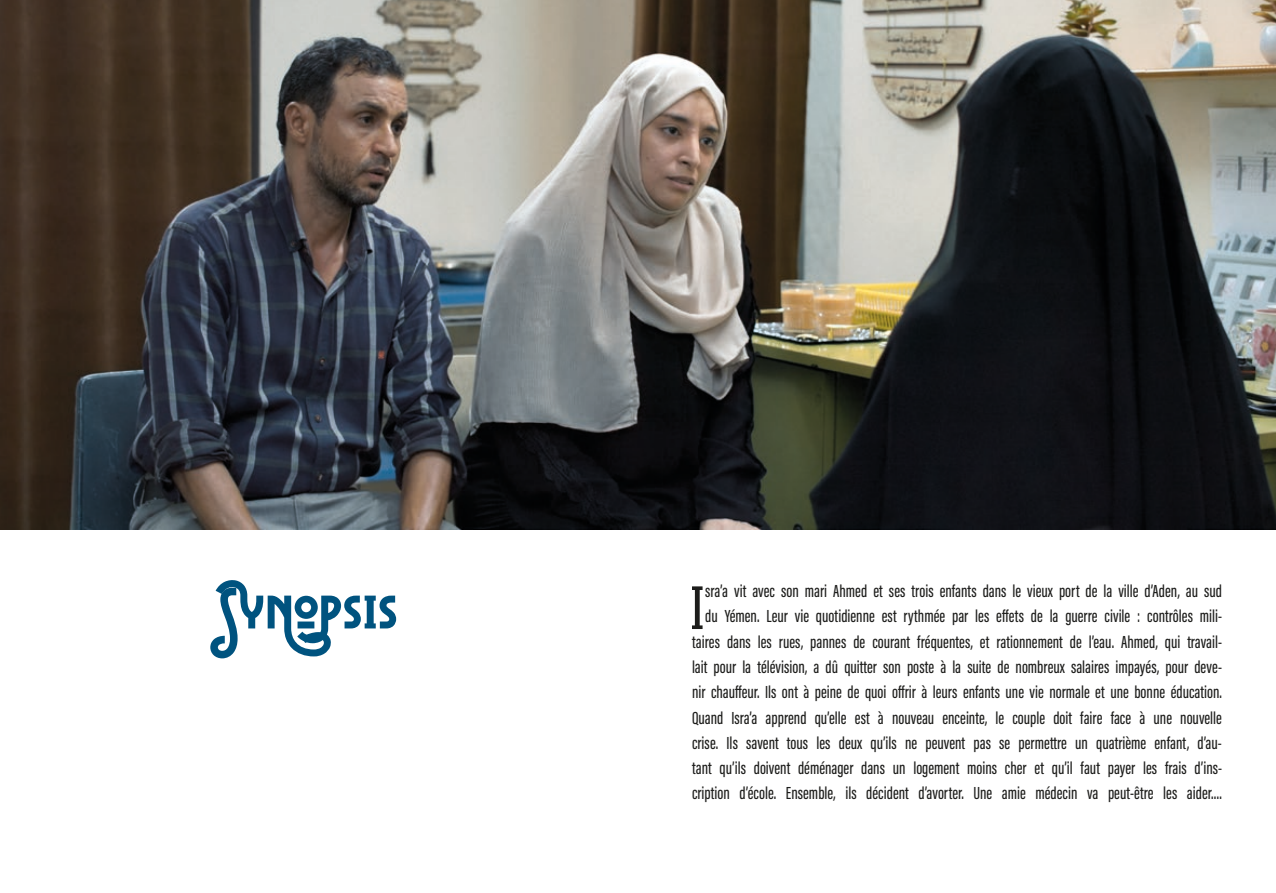
<style>
.page{position:relative;width:1276px;height:893px;background:#fff}
.page>*{position:absolute;margin:0;border:0;box-sizing:border-box;transform-origin:0 0}
.t1{font:700 63.15px "Marcheile";color:#00537f}
.t2{font:60px "Marcheile Normal";color:#1d1d1b}
.t3{font:500 18px/25.2px "Acumin Pro Extra Cond";color:#1d1d1b;text-align:right}
</style>
<div class="page">
<img style="left:0;top:0;width:1276px;height:529px">
<h1 class="t1" style="left:218px;top:567px;width:182px">Synopsis</h1>
<h2 class="t2" style="left:689px;top:567px;width:17px">I</h2>
<p class="t3" style="left:692px;top:578px;width:531px">sra’a vit avec son mari Ahmed et ses trois enfants dans le vieux port de la ville d’Aden, au sud du Yémen. Leur vie quotidienne est rythmée par les effets de la guerre civile : contrôles mili&shy;taires dans les rues, pannes de courant fréquentes, et rationnement de l’eau. Ahmed, qui travail&shy;lait pour la télévision, a dû quitter son poste à la suite de nombreux salaires impayés, pour deve&shy;nir chauffeur. Ils ont à peine de quoi offrir à leurs enfants une vie normale et une bonne éducation.<br>Quand Isra’a apprend qu’elle est à nouveau enceinte, le couple doit faire face à une nouvelle crise. Ils savent tous les deux qu’ils ne peuvent pas se permettre un quatrième enfant, d’au&shy;tant qu’ils doivent déménager dans un logement moins cher et qu’il faut payer les frais d’ins&shy;cription d’école. Ensemble, ils décident d’avorter. Une amie médecin va peut-être les aider….</p>
</div>
